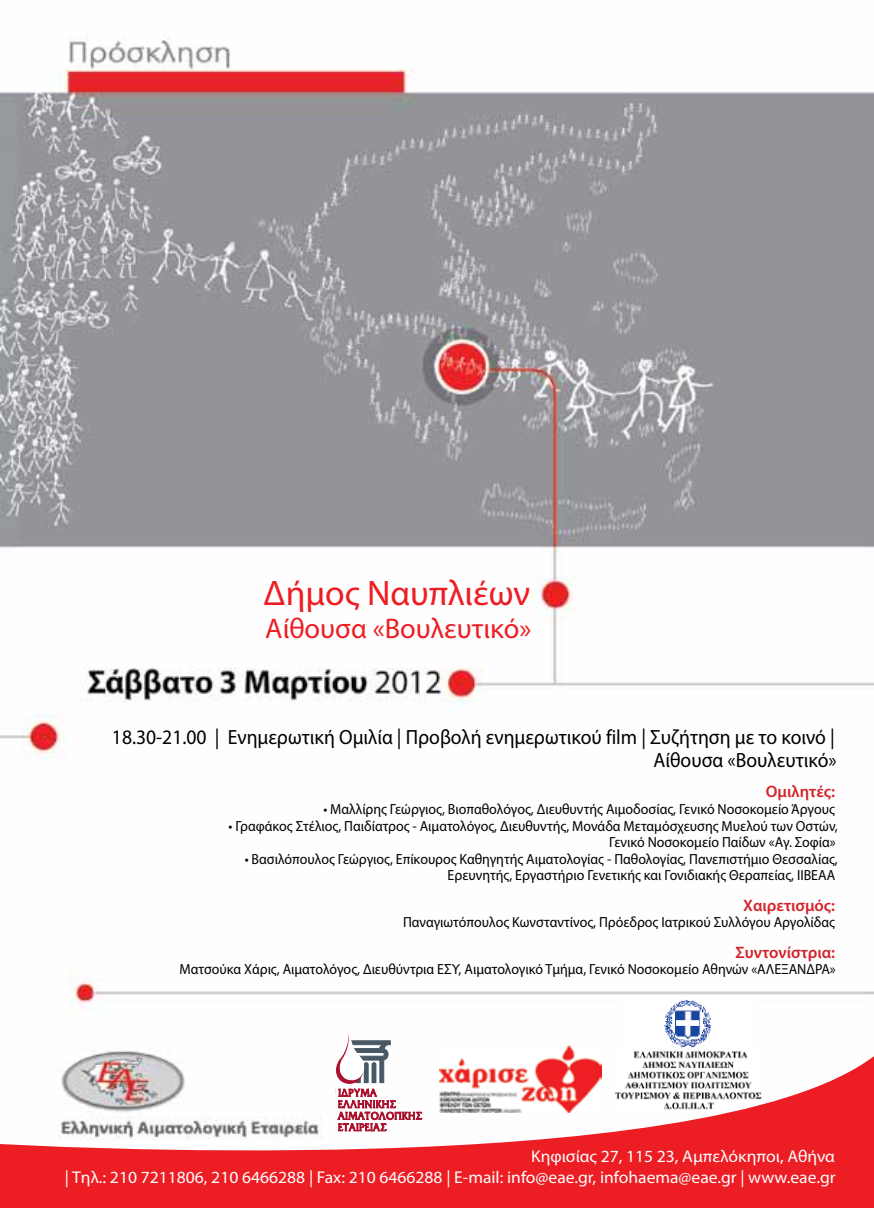
<style>
.page{position:relative;width:874px;height:1208px;background:#fff}
.page>*{position:absolute;margin:0;border:0;box-sizing:border-box;transform-origin:0 0}
.t1{font:35.6px "Myriad Pro";color:#ed1d24}
.t2{font:28.4px "Myriad Pro";color:#ed1d24}
.t3{font:20.6px/23px "Myriad Pro";color:#000;text-align:right;scale:.95 1}
.t4{font:17px/20.4px "Myriad Pro";color:#fff;text-align:right}
.t5{font:600 16.6px "Myriad Pro";color:#d2232a}
.t6{font:14.6px/16.6px "Myriad Pro";color:#000;text-align:right;scale:.95 1}
</style>
<div class="page">
<img style="left:0;top:38px;width:873px;height:1018px">
<svg style="left:336px;top:1034px;width:86px;height:22px"></svg>
<img style="left:622px;top:998px;width:132px;height:49px">
<img style="left:614px;top:1049px;width:148px;height:7px">
<img style="left:439px;top:1045px;width:162px;height:11px">
<svg style="left:0;top:1056px;width:873px;height:152px;fill:#ed1f2b"></svg>
<h1 class="t1" style="left:263px;top:571px;width:268px">Δήμος Ναυπλιέων</h1>
<h2 class="t2" style="left:265px;top:611px;width:267px">Αίθουσα «Βουλευτικό»</h2>
<h3 class="t3" style="left:112px;top:725px;width:764px">18.30-21.00 | Ενημερωτική Ομιλία | Προβολή ενημερωτικού film | Συζήτηση με το κοινό |<br>Αίθουσα «Βουλευτικό»</h3>
<p class="t5" style="left:765px;top:781px;width:71px">Ομιλητές:</p>
<p class="t6" style="left:323px;top:800px;width:539px">• Μαλλίρης Γεώργιος, Βιοπαθολόγος, Διευθυντής Αιμοδοσίας, Γενικό Νοσοκομείο Άργους</p>
<p class="t6" style="left:228px;top:817px;width:642px">• Γραφάκος Στέλιος, Παιδίατρος - Αιματολόγος, Διευθυντής, Μονάδα Μεταμόσχευσης Μυελού των Οστών,<br>Γενικό Νοσοκομείο Παίδων «Αγ. Σοφία»</p>
<p class="t6" style="left:244px;top:850px;width:625px">• Βασιλόπουλος Γεώργιος, Επίκουρος Καθηγητής Αιματολογίας - Παθολογίας, Πανεπιστήμιο Θεσσαλίας,<br>Ερευνητής, Εργαστήριο Γενετικής και Γονιδιακής Θεραπείας, ΙΙΒΕΑΑ</p>
<p class="t5" style="left:743px;top:894px;width:93px">Χαιρετισμός:</p>
<p class="t6" style="left:403px;top:914px;width:456px">Παναγιωτόπουλος Κωνσταντίνος, Πρόεδρος Ιατρικού Συλλόγου Αργολίδας</p>
<p class="t5" style="left:735px;top:941px;width:101px">Συντονίστρια:</p>
<p class="t6" style="left:179px;top:960px;width:691px">Ματσούκα Χάρις, Αιματολόγος, Διευθύντρια ΕΣΥ, Αιματολογικό Τμήμα, Γενικό Νοσοκομείο Αθηνών «ΑΛΕΞΑΝΔΡΑ»</p>
<p class="t4" style="left:65px;top:1146px;width:771px">Κηφισίας 27, 115 23, Αμπελόκηποι, Αθήνα<br>| Τηλ.: 210 7211806, 210 6466288 | Fax: 210 6466288 | E-mail: info@eae.gr, infohaema@eae.gr | www.eae.gr</p>
</div>
